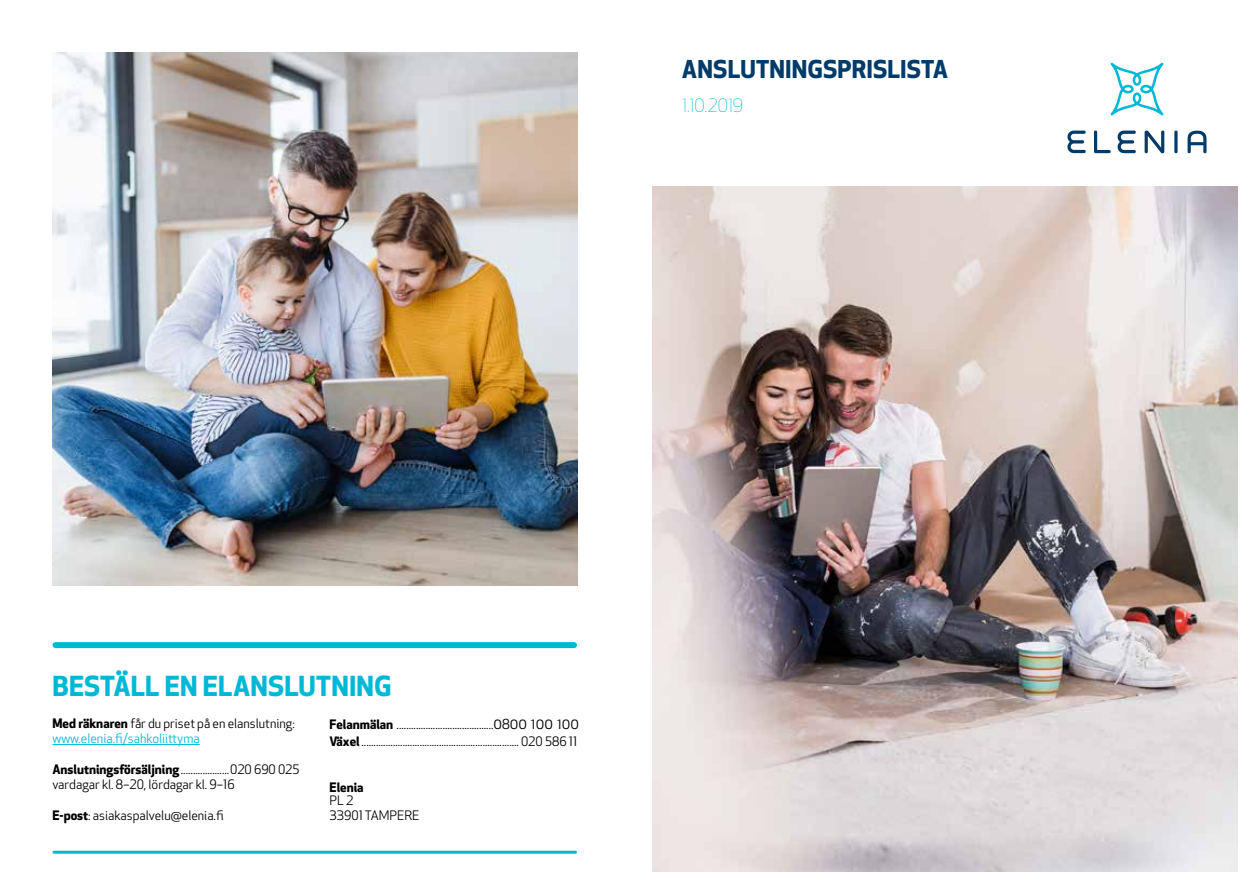
<style>
.page{position:relative;width:1259px;height:893px;background:#fff}
.page>*{position:absolute;margin:0;border:0;box-sizing:border-box;transform-origin:0 0}
.t1{font:700 27px "Apex New";letter-spacing:.01em;color:#00b8d6}
.t2{font:700 24px "Apex New";letter-spacing:.005em;color:#003b6a}
.t3{font:300 18px "Apex New";letter-spacing:-.015em;color:#00b8d6}
.t4{font:12.75px/15.3px "Apex New";color:#000}
.t5{font:700 12.75px "Apex New";color:#000}
.s1{font-weight:700}
.s2{color:#00b8d6}
.s3{font-size:15px}
.s4{font-size:13.5px}
</style>
<div class="page">
<svg style="left:1067px;top:131px;width:139px;height:22px"></svg>
<svg style="left:1110px;top:63px;width:53px;height:53px"></svg>
<img style="left:652px;top:187px;width:585px;height:685px">
<img style="left:52px;top:52px;width:525px;height:533px">
<hr style="left:52px;top:744px;width:148px;height:1px;background:#00b8d6">
<hr style="left:54px;top:851px;width:521px;height:3px;background:#00b8d6">
<div style="left:55px;top:642px;width:519px;height:6px;background:#00b8d6"></div>
<h2 class="t2" style="left:682px;top:51px;width:268px">ANSLUTNINGSPRISLISTA</h2>
<h3 class="t3" style="left:682px;top:95px;width:63px">1.10.2019</h3>
<h1 class="t1" style="left:52px;top:667px;width:340px">BESTÄLL EN ELANSLUTNING</h1>
<p class="t4" style="left:52px;top:716px;width:244px"><span class="s1">Med räknaren</span> får du priset på en elanslutning: <span class="s2">www.elenia.fi/sahkoliittyma</span></p>
<p class="t5" style="left:52px;top:760px;width:128px">Anslutningsförsäljning</p>
<p class="t4" style="left:330px;top:716px;width:251px;line-height:17px"><span class="s1">Felanmälan</span> ........................................<span class="s3">0</span><span class="s4">8</span><span class="s3">00 100 100<br></span><span class="s1">Växel</span> ................................................................. 020 586 11</p>
<p class="t5" style="left:330px;top:778px;width:36px">Elenia</p>
<p class="t4" style="left:330px;top:792px;width:91px">PL 2<br>33901 TAMPERE</p>
<p class="t4" style="left:52px;top:762px;width:249px;text-indent:178px">020 690 025 vardagar kl. 8–20, lördagar kl. 9–16</p>
<p class="t4" style="left:52px;top:807px;width:173px"><span class="s1">E-post</span>: asiakaspalvelu@elenia.fi</p>
</div>
